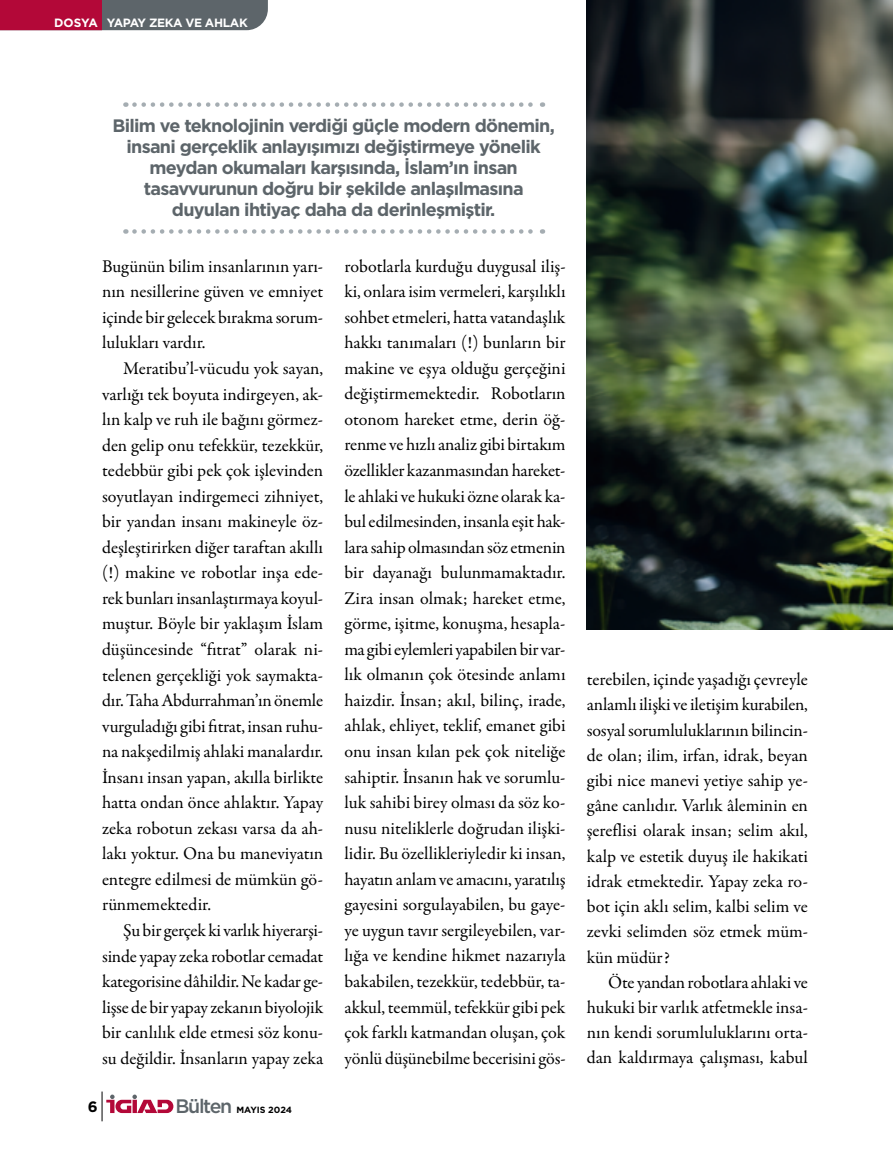
<style>
.page{position:relative;width:893px;height:1149px;background:#fff}
.page>*{position:absolute;margin:0;border:0;box-sizing:border-box;transform-origin:0 0}
.t1{font:18px/25.5px "Garamond Premr Pro";letter-spacing:-.005em;color:#000;text-align:justify}
.t2{font:700 18px/21px "Gotham";letter-spacing:-.04em;color:#5d656a;text-align:center}
.t3{font:700 15px "Gotham";color:#000}
.t4{font:700 12px "Gotham";letter-spacing:-.03em;color:#fff}
.t5{font:700 9px "Gotham";color:#000}
.s1{font-weight:500;font-size:19.5px;color:#5d656a}
</style>
<div class="page">
<svg style="left:102px;top:1091px;width:71px;height:29px"></svg>
<svg style="left:134px;top:102px;width:409px;height:5px"></svg>
<svg style="left:134px;top:229px;width:409px;height:5px"></svg>
<img style="left:587px;top:0;width:306px;height:629px">
<div style="left:102px;top:0;width:166px;height:30px;background:#5d656a"></div>
<div style="left:0;top:0;width:102px;height:30px;background:#b30838"></div>
<p class="t4" style="left:54px;top:15px;width:195px">DOSYA YAPAY ZEKA VE AHLAK</p>
<p class="t2" style="left:112px;top:115px;width:444px">Bilim ve teknolojinin verdiği güçle modern dönemin, insani gerçeklik anlayışımızı değiştirmeye yönelik meydan okumaları karşısında, İslam’ın insan tasavvurunun doğru bir şekilde anlaşılmasına duyulan ihtiyaç daha da derinleşmiştir.</p>
<p class="t1" style="left:102px;top:254px;width:223px">Bugünün bilim insanlarının yarı&shy;nın nesillerine güven ve emniyet içinde bir gelecek bırakma sorum&shy;lulukları vardır.</p>
<p class="t1" style="left:102px;top:356px;width:223px;text-indent:21px">Meratibu’l-vücudu yok sayan, varlığı tek boyuta indirgeyen, ak&shy;lın kalp ve ruh ile bağını görmez&shy;den gelip onu tefekkür, tezekkür, tedebbür gibi pek çok işlevinden soyutlayan indirgemeci zihniyet, bir yandan insanı makineyle öz&shy;deşleştirirken diğer taraftan akıllı (!) makine ve robotlar inşa ede&shy;rek bunları insanlaştırmaya koyul&shy;muştur. Böyle bir yaklaşım İslam düşüncesinde “fıtrat” olarak ni&shy;telenen gerçekliği yok saymakta&shy;dır. Taha Abdurrahman’ın önemle vurguladığı gibi fıtrat, insan ruhu&shy;na nakşedilmiş ahlaki manalardır.<br>İnsanı insan yapan, akılla birlikte hatta ondan önce ahlaktır. Yapay zeka robotun zekası varsa da ah&shy;lakı yoktur. Ona bu maneviyatın entegre edilmesi de mümkün gö&shy;rünmemektedir.</p>
<p class="t1" style="left:102px;top:917px;width:223px;text-indent:21px">Şu bir gerçek ki varlık hiyerarşi&shy;sinde yapay zeka robotlar cemadat kategorisine dâhildir. Ne kadar ge&shy;lişse de bir yapay zekanın biyolojik bir canlılık elde etmesi söz konu&shy;su değildir. İnsanların yapay zeka</p>
<p class="t3" style="left:88px;top:1096px;width:11px">6</p>
<p class="t5" style="left:176px;top:1103px;width:118px"><span class="s1">Bülten</span> MAYIS 2024</p>
<p class="t1" style="left:344px;top:253px;width:223px">robotlarla kurduğu duygusal iliş&shy;ki, onlara isim vermeleri, karşılıklı sohbet etmeleri, hatta vatandaşlık hakkı tanımaları (!) bunların bir makine ve eşya olduğu gerçeğini değiştirmemektedir. Robotların otonom hareket etme, derin öğ&shy;renme ve hızlı analiz gibi birtakım özellikler kazanmasından hareket&shy;le ahlaki ve hukuki özne olarak ka&shy;bul edilmesinden, insanla eşit hak&shy;lara sahip olmasından söz etmenin bir dayanağı bulunmamaktadır.<br>Zira insan olmak; hareket etme, görme, işitme, konuşma, hesapla&shy;ma gibi eylemleri yapabilen bir var&shy;lık olmanın çok ötesinde anlamı haizdir. İnsan; akıl, bilinç, irade, ahlak, ehliyet, teklif, emanet gibi onu insan kılan pek çok niteliğe sahiptir. İnsanın hak ve sorumlu&shy;luk sahibi birey olması da söz ko&shy;nusu niteliklerle doğrudan ilişki&shy;lidir. Bu özellikleriyledir ki insan, hayatın anlam ve amacını, yaratılış gayesini sorgulayabilen, bu gaye&shy;ye uygun tavır sergileyebilen, var&shy;lığa ve kendine hikmet nazarıyla bakabilen, tezekkür, tedebbür, ta&shy;akkul, teemmül, tefekkür gibi pek çok farklı katmandan oluşan, çok yönlü düşünebilme becerisini gös-</p>
<p class="t1" style="left:587px;top:667px;width:223px">terebilen, içinde yaşadığı çevreyle anlamlı ilişki ve iletişim kurabilen, sosyal sorumluluklarının bilincin&shy;de olan; ilim, irfan, idrak, beyan gibi nice manevi yetiye sahip ye&shy;gâne canlıdır. Varlık âleminin en şereflisi olarak insan; selim akıl, kalp ve estetik duyuş ile hakikati idrak etmektedir. Yapay zeka ro&shy;bot için aklı selim, kalbi selim ve zevki selimden söz etmek müm&shy;kün müdür?</p>
<p class="t1" style="left:587px;top:969px;width:223px;text-indent:21px">Öte yandan robotlara ahlaki ve hukuki bir varlık atfetmekle insa&shy;nın kendi sorumluluklarını orta&shy;dan kaldırmaya çalışması, kabul</p>
</div>
